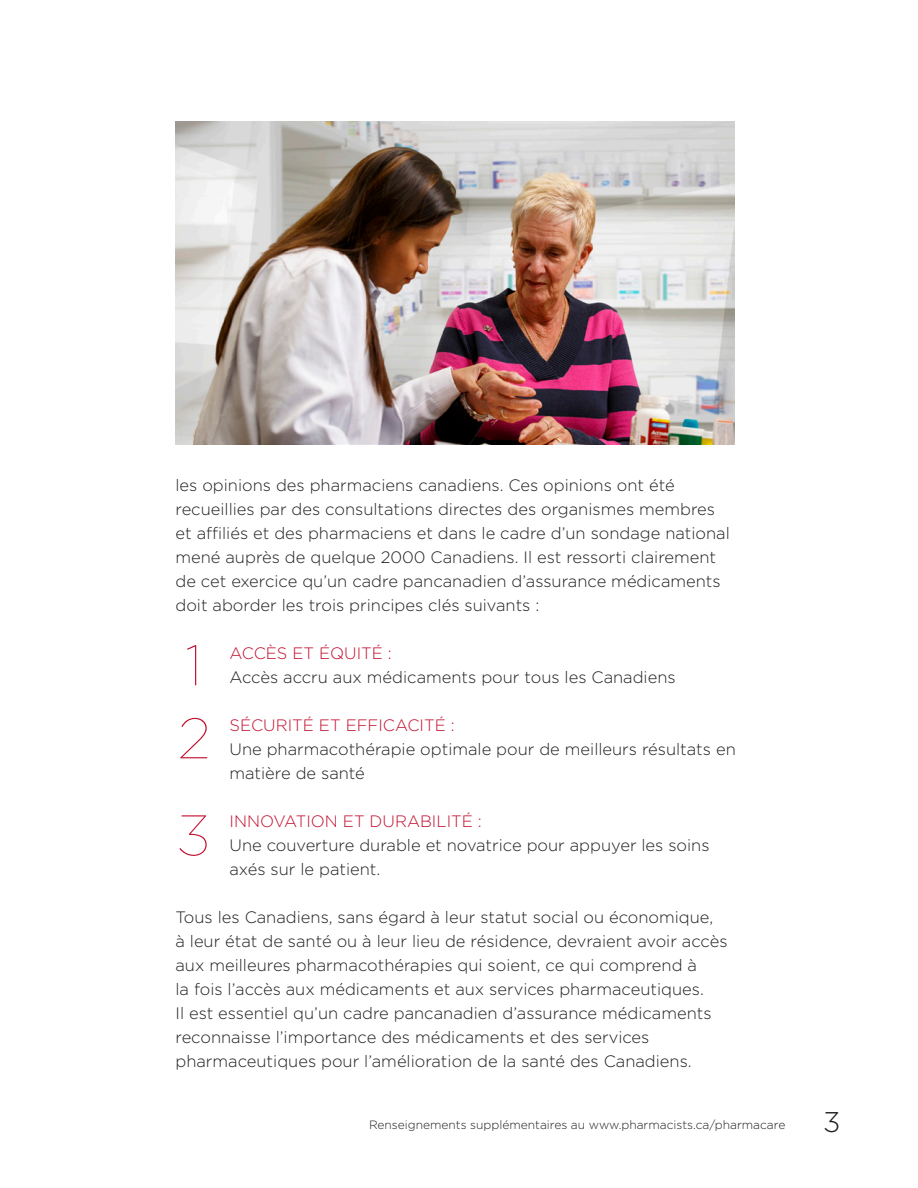
<style>
.page{position:relative;width:918px;height:1188px;background:#fff}
.page>*{position:absolute;margin:0;border:0;box-sizing:border-box;transform-origin:0 0}
.t1{font:100 57px "Gotham";color:#c3102f}
.t2{font:300 28.5px "Gotham";color:#231f20}
.t3{font:300 16.5px/24px "Gotham";color:#231f20}
.t4{font:300 16.5px "Gotham";color:#c3102f}
.t5{font:300 12px "Gotham";color:#231f20}
</style>
<div class="page">
<img style="left:176px;top:122px;width:558px;height:323px">
<p class="t3" style="left:176px;top:473px;width:556px">les opinions des pharmaciens canadiens. Ces opinions ont été recueillies par des consultations directes des organismes membres et affiliés et des pharmaciens et dans le cadre d’un sondage national mené auprès de quelque 2000 Canadiens. Il est ressorti clairement de cet exercice qu’un cadre pancanadien d’assurance médicaments doit aborder les trois principes clés suivants :</p>
<p class="t4" style="left:230px;top:643px;width:164px">ACCÈS ET ÉQUITÉ :</p>
<p class="t3" style="left:230px;top:665px;width:448px">Accès accru aux médicaments pour tous les Canadiens</p>
<p class="t4" style="left:230px;top:715px;width:227px">SÉCURITÉ ET EFFICACITÉ :</p>
<p class="t3" style="left:230px;top:737px;width:508px">Une pharmacothérapie optimale pour de meilleurs résultats en matière de santé</p>
<p class="t4" style="left:230px;top:811px;width:254px">INNOVATION ET DURABILITÉ :</p>
<p class="t3" style="left:230px;top:833px;width:482px">Une couverture durable et novatrice pour appuyer les soins axés sur le patient.</p>
<p class="t3" style="left:176px;top:905px;width:554px">Tous les Canadiens, sans égard à leur statut social ou économique,<br>à leur état de santé ou à leur lieu de résidence, devraient avoir accès aux meilleures pharmacothérapies qui soient, ce qui comprend à<br>la fois l’accès aux médicaments et aux services pharmaceutiques.<br>Il est essentiel qu’un cadre pancanadien d’assurance médicaments reconnaisse l’importance des médicaments et des services pharmaceutiques pour l’amélioration de la santé des Canadiens.</p>
<p class="t1" style="left:185px;top:630px;width:19px">1</p>
<p class="t1" style="left:178px;top:703px;width:34px">2</p>
<p class="t1" style="left:179px;top:800px;width:32px">3</p>
<p class="t5" style="left:369px;top:1117px;width:418px">Renseignements supplémentaires au www.pharmacists.ca/pharmacare</p>
<p class="t2" style="left:823px;top:1104px;width:19px">3</p>
</div>
